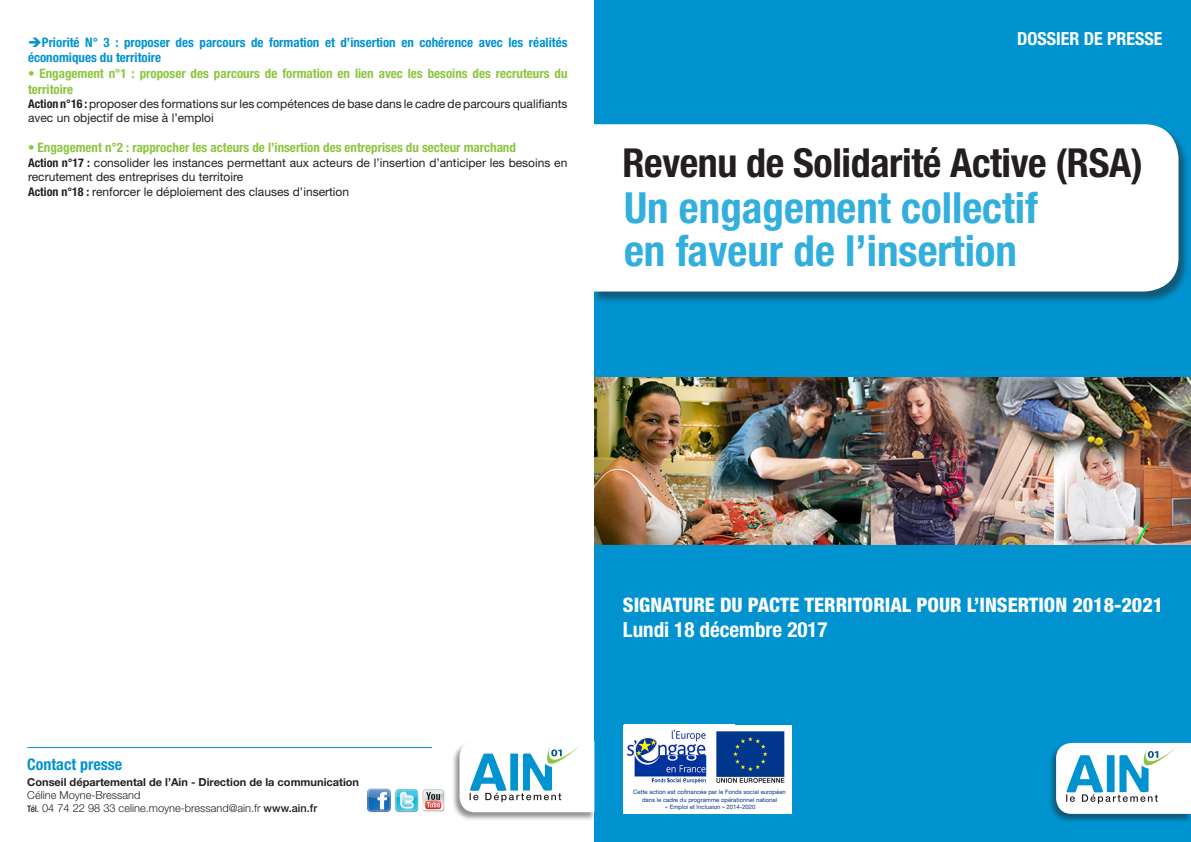
<style>
.page{position:relative;width:1191px;height:842px;background:#fff}
.page>*{position:absolute;margin:0;border:0;box-sizing:border-box;transform-origin:0 0}
.t1{font:700 condensed 43px "Helvetica Neue LT Pro";color:#32afdd}
.t2{font:700 condensed 40px "Helvetica Neue LT Pro";letter-spacing:-.01em;color:#231f20}
.t3{font:700 condensed 21px "Helvetica Neue LT Pro";color:#fff}
.t4{font:800 condensed 20px "Helvetica Neue LT Pro";color:#fff}
.t5{font:700 condensed 18px "Helvetica Neue LT Pro";color:#fff}
.t6{font:700 condensed 16px "Helvetica Neue LT Pro";color:#0093d0}
.t7{font:700 condensed 13px/15.6px "Helvetica Neue LT Pro";color:#8bc63e}
.t8{font:700 condensed 13px/15.6px "Helvetica Neue LT Pro";color:#0093d0}
.t9{font:12px/14.4px "Helvetica Neue LT Pro";color:#231f20}
.t10{font:300 11px "Helvetica Neue LT Pro";color:#231f20}
.t11{font:700 11px "Helvetica Neue LT Pro";color:#231f20}
.t12{font:6px "Helvetica Neue LT Pro";color:#00368c}
.s1{font-weight:700;font-stretch:condensed}
.s2{font-weight:500;font-stretch:condensed;font-size:9px}
.s3{font-weight:500}
</style>
<div class="page">
<div style="left:594px;top:0;width:597px;height:842px;background:#0093d0"></div>
<div style="left:592px;top:125px;width:597px;height:179px;background:#231f20;opacity:.5"></div>
<div style="left:593px;top:124px;width:585px;height:167px;background:#fff"></div>
<img style="left:594px;top:377px;width:597px;height:168px">
<div style="left:1048px;top:743px;width:143px;height:80px;background:#231f20;opacity:.5"></div>
<svg style="left:1056px;top:743px;width:135px;height:71px"></svg>
<div style="left:451px;top:741px;width:145px;height:81px;background:#231f20;opacity:.5"></div>
<svg style="left:459px;top:741px;width:135px;height:71px"></svg>
<img style="left:367px;top:788px;width:24px;height:24px">
<img style="left:395px;top:788px;width:23px;height:24px">
<img style="left:422px;top:789px;width:23px;height:23px">
<hr style="left:27px;top:747px;width:405px;height:1px;background:#0093d0">
<div style="left:623px;top:725px;width:168px;height:89px;background:#fff"></div>
<img style="left:626px;top:729px;width:81px;height:55px">
<img style="left:716px;top:731px;width:69px;height:52px">
<p class="t8" style="left:28px;top:34px;width:541px">➔Priorité N° 3 : proposer des parcours de formation et d’insertion en cohérence avec les réalités économiques du territoire</p>
<p class="t7" style="left:28px;top:65px;width:541px">• Engagement n°1 : proposer des parcours de formation en lien avec les besoins des recruteurs du territoire</p>
<p class="t9" style="left:28px;top:96px;width:541px"><span class="s1">Action n°16 :</span> proposer des formations sur les compétences de base dans le cadre de parcours qualifiants avec un objectif de mise à l’emploi</p>
<p class="t7" style="left:28px;top:140px;width:489px">• Engagement n°2 : rapprocher les acteurs de l’insertion des entreprises du secteur marchand</p>
<p class="t9" style="left:28px;top:155px;width:541px"><span class="s1">Action n°17 :</span> consolider les instances permettant aux acteurs de l’insertion d’anticiper les besoins en recrutement des entreprises du territoire</p>
<p class="t9" style="left:28px;top:184px;width:322px"><span class="s1">Action n°18 :</span> renforcer le déploiement des clauses d’insertion</p>
<p class="t5" style="left:1017px;top:27px;width:147px">DOSSIER DE PRESSE</p>
<p class="t2" style="left:622px;top:138px;width:522px">Revenu de Solidarité Active (RSA)</p>
<p class="t1" style="left:624px;top:181px;width:415px">Un engagement collectif</p>
<p class="t1" style="left:624px;top:224px;width:394px">en faveur de l’insertion</p>
<p class="t6" style="left:27px;top:754px;width:97px">Contact presse</p>
<p class="t11" style="left:27px;top:775px;width:333px">Conseil départemental de l’Ain - Direction de la communication</p>
<p class="t10" style="left:27px;top:788px;width:115px">Céline Moyne-Bressand</p>
<p class="t10" style="left:27px;top:801px;width:291px"><span class="s2">Tél.</span> 04 74 22 98 33 celine.moyne-bressand@ain.fr <span class="s3">www.ain.fr</span></p>
<p class="t4" style="left:623px;top:592px;width:541px">SIGNATURE DU PACTE TERRITORIAL POUR L’INSERTION 2018-2021</p>
<p class="t3" style="left:623px;top:616px;width:206px">Lundi 18 décembre 2017</p>
<p class="t12" style="left:633px;top:789px;width:154px">Cette action est cofinancée par le Fonds social européen</p>
<p class="t12" style="left:642px;top:796px;width:137px">dans le cadre du programme opérationnel national</p>
<p class="t12" style="left:665px;top:803px;width:92px">« Emploi et Inclusion » 2014-2020</p>
</div>
